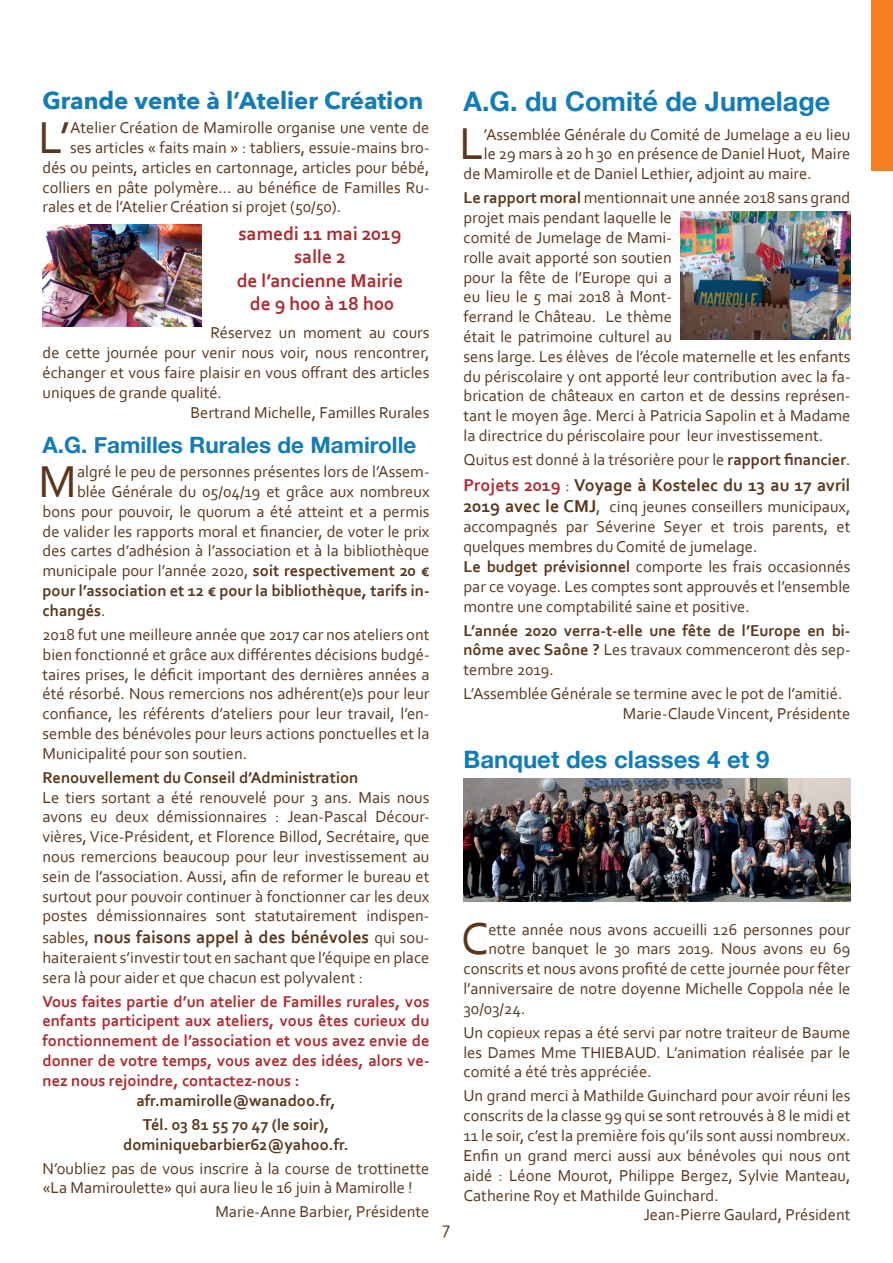
<style>
.page{position:relative;width:893px;height:1263px;background:#fff}
.page>*{position:absolute;margin:0;border:0;box-sizing:border-box;transform-origin:0 0}
.t1{font:46.8px "Corbel";color:#5b361a}
.t2{font:700 27px "Helvetica Neue";color:#127cb8}
.t3{font:700 24px "Avenir Next";color:#127cb8}
.t4{font:700 24px "Helvetica Neue";color:#127cb8}
.t5{font:700 22.5px "Helvetica Neue";color:#127cb8}
.t6{font:700 19.5px/23.4px "Corbel";color:#ae2a30;text-align:center}
.t7{font:700 18px "Corbel";color:#5b361a}
.t8{font:18px "Corbel";color:#5b361a}
.t9{font:16.5px/19.8px "Corbel";color:#5b361a}
.t10{font:700 16.5px/19.8px "Corbel";color:#5b361a;text-align:center}
.t11{font:700 16.5px/19.8px "Corbel";color:#ae2a30;text-align:justify}
.s1{font-weight:700}
.s2{font-weight:400}
.s3{font-weight:400;font-size:16.5px}
.s4{color:#ae2a30}
.s5{font-weight:700;font-size:18px}
</style>
<div class="page">
<img style="left:463px;top:779px;width:387px;height:122px">
<img style="left:43px;top:225px;width:159px;height:101px">
<img style="left:680px;top:212px;width:170px;height:127px">
<div style="left:872px;top:0;width:21px;height:170px;background:#f57f21"></div>
<h3 class="t3" style="left:43px;top:80px;width:382px">Grande vente à l’Atelier Création</h3>
<h1 class="t1" style="left:39px;top:108px;width:33px">L’</h1>
<p class="t9" style="left:70px;top:117px;width:361px">Atelier Création de Mamirolle organise une vente de</p>
<p class="t9" style="left:70px;top:137px;width:361px">ses articles « faits main » : tabliers, essuie-mains bro-</p>
<p class="t9" style="left:43px;top:157px;width:388px">dés ou peints, articles en cartonnage, articles pour bébé,</p>
<p class="t9" style="left:43px;top:177px;width:388px">colliers en pâte polymère... au bénéfice de Familles Ru-</p>
<p class="t9" style="left:43px;top:197px;width:300px">rales et de l’Atelier Création si projet (50/50).</p>
<p class="t6" style="left:237px;top:221px;width:168px">samedi 11 mai 2019 salle 2<br>de l’ancienne Mairie de 9 h00 à 18 h00</p>
<p class="t9" style="left:210px;top:323px;width:220px">Réservez un moment au cours</p>
<p class="t9" style="left:43px;top:342px;width:388px">de cette journée pour venir nous voir, nous rencontrer,</p>
<p class="t9" style="left:43px;top:362px;width:388px">échanger et vous faire plaisir en vous offrant des articles</p>
<p class="t9" style="left:43px;top:382px;width:181px">uniques de grande qualité.</p>
<p class="t9" style="left:190px;top:402px;width:240px">Bertrand Michelle, Familles Rurales</p>
<h3 class="t5" style="left:43px;top:427px;width:375px">A.G. Familles Rurales de Mamirolle</h3>
<h1 class="t1" style="left:39px;top:452px;width:40px">M</h1>
<p class="t9" style="left:77px;top:461px;width:354px">algré le peu de personnes présentes lors de l’Assem-</p>
<p class="t9" style="left:77px;top:481px;width:354px">blée Générale du 05/04/19 et grâce aux nombreux</p>
<p class="t9" style="left:43px;top:501px;width:388px">bons pour pouvoir, le quorum a été atteint et a permis</p>
<p class="t9" style="left:43px;top:521px;width:388px">de valider les rapports moral et financier, de voter le prix</p>
<p class="t9" style="left:43px;top:541px;width:388px">des cartes d’adhésion à l’association et à la bibliothèque</p>
<p class="t9" style="left:43px;top:560px;width:388px">municipale pour l’année 2020, <span class="s1">soit respectivement 20 €</span></p>
<p class="t10" style="left:43px;top:580px;width:388px">pour l’association et 12 € pour la bibliothèque, tarifs in-</p>
<p class="t10" style="left:43px;top:600px;width:65px">changés<span class="s2">.</span></p>
<p class="t9" style="left:43px;top:624px;width:388px;text-align:justify">2018 fut une meilleure année que 2017 car nos ateliers ont bien fonctionné et grâce aux différentes décisions budgé&shy;taires prises, le déficit important des dernières années a été résorbé. Nous remercions nos adhérent(e)s pour leur confiance, les référents d’ateliers pour leur travail, l’en&shy;semble des bénévoles pour leurs actions ponctuelles et la Municipalité pour son soutien.</p>
<p class="t10" style="left:43px;top:767px;width:317px">Renouvellement du Conseil d’Administration</p>
<p class="t9" style="left:43px;top:787px;width:388px;text-align:justify">Le tiers sortant a été renouvelé pour 3 ans. Mais nous avons eu deux démissionnaires : Jean-Pascal Décour&shy;vières, Vice-Président, et Florence Billod, Secrétaire, que nous remercions beaucoup pour leur investissement au sein de l’association. Aussi, afin de reformer le bureau et surtout pour pouvoir continuer à fonctionner car les deux postes démissionnaires sont statutairement indispen-</p>
<p class="t7" style="left:43px;top:926px;width:388px"><span class="s3">sables,</span> nous faisons appel à des bénévoles <span class="s3">qui sou-</span></p>
<p class="t9" style="left:43px;top:947px;width:388px">haiteraient s’investir tout en sachant que l’équipe en place sera là pour aider et que chacun est polyvalent :</p>
<p class="t11" style="left:43px;top:991px;width:388px">Vous faites partie d’un atelier de Familles rurales, vos enfants participent aux ateliers, vous êtes curieux du fonctionnement de l’association et vous avez envie de donner de votre temps, vous avez des idées, alors ve&shy;nez nous rejoindre, contactez-nous :</p>
<p class="t10" style="left:136px;top:1088px;width:201px;line-height:24px">afr.mamirolle@wanadoo.fr,<br>Tél. 03 81 55 70 47 (le soir),</p>
<p class="t10" style="left:123px;top:1134px;width:227px">dominiquebarbier62@yahoo.fr.</p>
<p class="t9" style="left:43px;top:1158px;width:388px">N’oubliez pas de vous inscrire à la course de trottinette «La Mamiroulette» qui aura lieu le 16 juin à Mamirolle !</p>
<p class="t9" style="left:215px;top:1202px;width:216px">Marie-Anne Barbier, Présidente</p>
<h2 class="t2" style="left:463px;top:81px;width:368px">A.G. du Comité de Jumelage</h2>
<h1 class="t1" style="left:460px;top:115px;width:26px">L</h1>
<p class="t9" style="left:484px;top:124px;width:368px">’Assemblée Générale du Comité de Jumelage a eu lieu</p>
<p class="t9" style="left:484px;top:144px;width:368px">le 29 mars à 20 h 30 en présence de Daniel Huot, Maire</p>
<p class="t9" style="left:463px;top:163px;width:350px">de Mamirolle et de Daniel Lethier, adjoint au maire.</p>
<p class="t9" style="left:463px;top:188px;width:388px"><span class="s1">Le rapport moral</span> mentionnait une année 2018 sans grand projet mais pendant laquelle le<br>comité de Jumelage de Mami-<br>rolle avait apporté son soutien<br>pour la fête de l’Europe qui a<br>eu lieu le 5 mai 2018 à Mont-<br>ferrand le Château. Le thème<br>était le patrimoine culturel au<br>sens large. Les élèves de l’école maternelle et les enfants du périscolaire y ont apporté leur contribution avec la fa&shy;brication de châteaux en carton et de dessins représen&shy;tant le moyen âge. Merci à Patricia Sapolin et à Madame la directrice du périscolaire pour leur investissement.</p>
<p class="t9" style="left:463px;top:449px;width:388px">Quitus est donné à la trésorière pour le <span class="s1">rapport financier</span>.</p>
<p class="t7" style="left:463px;top:474px;width:388px"><span class="s4">Projets 2019</span> <span class="s3">:</span> Voyage à Kostelec du 13 au 17 avril</p>
<p class="t9" style="left:463px;top:497px;width:388px"><span class="s5">2019 avec le CMJ</span>, cinq jeunes conseillers municipaux, accompagnés par Séverine Seyer et trois parents, et quelques membres du Comité de jumelage.<br><span class="s1">Le budget prévisionnel</span> comporte les frais occasionnés par ce voyage. Les comptes sont approuvés et l’ensemble montre une comptabilité saine et positive.</p>
<p class="t10" style="left:463px;top:620px;width:388px;text-align:justify">L’année 2020 verra-t-elle une fête de l’Europe en bi&shy;nôme avec Saône ? <span class="s2">Les travaux commenceront dès sep&shy;tembre 2019.</span></p>
<p class="t9" style="left:623px;top:683px;width:229px;text-indent:-159px">L’Assemblée Générale se termine avec le pot de l’amitié.<br>Marie-Claude Vincent, Présidente</p>
<h3 class="t4" style="left:463px;top:740px;width:307px">Banquet des classes 4 et 9</h3>
<p class="t8" style="left:443px;top:1217px;width:9px">7</p>
<h1 class="t1" style="left:461px;top:910px;width:29px">C</h1>
<p class="t9" style="left:488px;top:919px;width:364px">ette année nous avons accueilli 126 personnes pour</p>
<p class="t9" style="left:488px;top:938px;width:364px">notre banquet le 30 mars 2019. Nous avons eu 69</p>
<p class="t9" style="left:463px;top:958px;width:388px">conscrits et nous avons profité de cette journée pour fêter</p>
<p class="t9" style="left:463px;top:978px;width:388px">l’anniversaire de notre doyenne Michelle Coppola née le</p>
<p class="t9" style="left:463px;top:998px;width:63px">30/03/24.</p>
<p class="t9" style="left:463px;top:1022px;width:388px;text-align:justify">Un copieux repas a été servi par notre traiteur de Baume les Dames Mme THIEBAUD. L’animation réalisée par le comité a été très appréciée.</p>
<p class="t9" style="left:463px;top:1086px;width:388px">Un grand merci à Mathilde Guinchard pour avoir réuni les</p>
<p class="t9" style="left:463px;top:1105px;width:388px">conscrits de la classe 99 qui se sont retrouvés à 8 le midi et</p>
<p class="t9" style="left:463px;top:1125px;width:388px">11 le soir, c’est la première fois qu’ils sont aussi nombreux.</p>
<p class="t9" style="left:463px;top:1145px;width:388px">Enfin un grand merci aussi aux bénévoles qui nous ont</p>
<p class="t9" style="left:463px;top:1165px;width:388px">aidé : Léone Mourot, Philippe Bergez, Sylvie Manteau,</p>
<p class="t9" style="left:463px;top:1185px;width:257px">Catherine Roy et Mathilde Guinchard.</p>
<p class="t9" style="left:644px;top:1204px;width:208px">Jean-Pierre Gaulard, Président</p>
</div>
